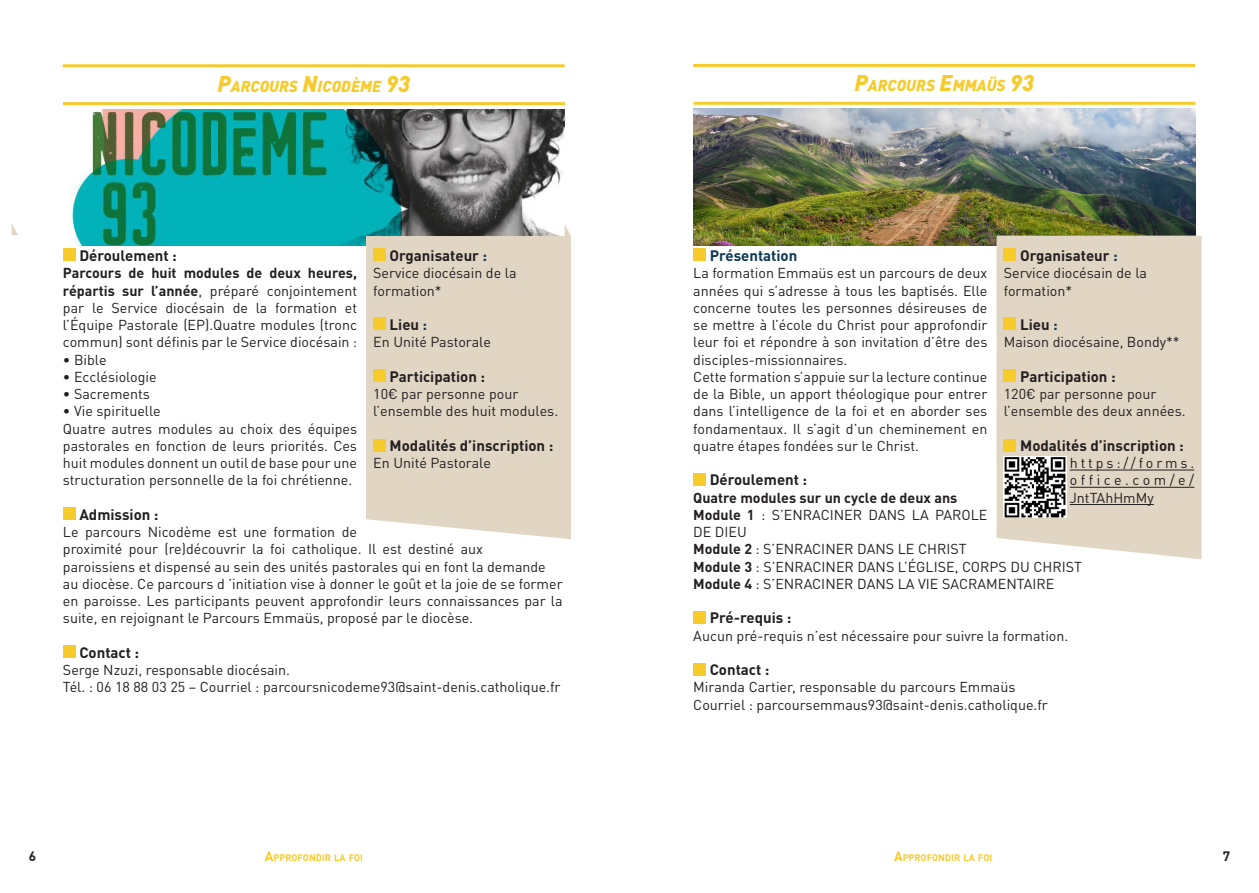
<style>
.page{position:relative;width:1259px;height:893px;background:#fff}
.page>*{position:absolute;margin:0;border:0;box-sizing:border-box;transform-origin:0 0}
.t1{font:italic 900 15.75px "DIN Pro";color:#f6cb2b}
.Intertitre{font:700 15px "DIN Pro";color:#231f20}
.Intertitre-2{font:700 15px "DIN Pro";color:#0d3755}
.t2{font:14.25px/17.2px "DIN Pro";color:#231f20;text-align:justify}
.t3{font:700 14.25px "DIN Pro";color:#231f20}
.t4{font:700 13.5px "DIN Pro";color:#231f20}
.t5{font:700 9.45px "DIN Pro";color:#f6cb2b}
.s1{font-size:22.5px}
.s2{font-weight:700}
.s3{color:#0d3755}
.s4{font-size:13.5px}
</style>
<div class="page">
<div style="left:63px;top:249px;width:12px;height:12px;background:#f6cb2b"></div>
<div style="left:63px;top:508px;width:12px;height:12px;background:#f6cb2b"></div>
<div style="left:63px;top:646px;width:12px;height:12px;background:#f6cb2b"></div>
<hr style="left:693px;top:64px;width:502px;height:3px;background:#f6cb2b">
<hr style="left:693px;top:102px;width:502px;height:3px;background:#f6cb2b">
<img style="left:693px;top:109px;width:502px;height:136px">
<div style="left:693px;top:249px;width:12px;height:12px;background:#f6cb2b"></div>
<div style="left:693px;top:473px;width:12px;height:12px;background:#f6cb2b"></div>
<div style="left:693px;top:611px;width:12px;height:12px;background:#f6cb2b"></div>
<div style="left:693px;top:663px;width:12px;height:12px;background:#f6cb2b"></div>
<div style="left:996px;top:236px;width:205px;height:323px;background:#e1d6c4"></div>
<hr style="left:1069px;top:470px;width:125px;height:1px;background:#231f20">
<hr style="left:1069px;top:487px;width:125px;height:1px;background:#231f20">
<hr style="left:1069px;top:504px;width:84px;height:1px;background:#231f20">
<div style="left:1003px;top:249px;width:13px;height:12px;background:#f6cb2b"></div>
<div style="left:1003px;top:318px;width:13px;height:12px;background:#f6cb2b"></div>
<div style="left:1003px;top:370px;width:13px;height:12px;background:#f6cb2b"></div>
<div style="left:1003px;top:439px;width:13px;height:12px;background:#f6cb2b"></div>
<svg style="left:12px;top:224px;width:6px;height:11px"></svg>
<img style="left:1003px;top:456px;width:63px;height:62px">
<hr style="left:63px;top:64px;width:501px;height:3px;background:#f6cb2b">
<hr style="left:63px;top:102px;width:502px;height:3px;background:#f6cb2b">
<img style="left:70px;top:109px;width:494px;height:136px">
<div style="left:366px;top:236px;width:205px;height:303px;background:#e1d6c4"></div>
<div style="left:373px;top:249px;width:12px;height:12px;background:#f6cb2b"></div>
<div style="left:373px;top:318px;width:12px;height:12px;background:#f6cb2b"></div>
<div style="left:373px;top:370px;width:12px;height:12px;background:#f6cb2b"></div>
<div style="left:373px;top:439px;width:12px;height:12px;background:#f6cb2b"></div>
<svg style="left:564px;top:224px;width:7px;height:12px"></svg>
<p class="t1" style="left:217px;top:73px;width:194px"><span class="s1">P</span>ARCOURS <span class="s1">N</span>ICODÈME <span class="s1">93</span></p>
<p class="Intertitre" style="left:79px;top:243px;width:99px">Déroulement :</p>
<p class="t2" style="left:63px;top:263px;width:296px"><span class="s2">Parcours de huit modules de deux heures, répartis sur l’année</span>, préparé conjointement par le Service diocésain de la formation et l’Équipe Pastorale (EP).Quatre modules (tronc commun) sont définis par le Service diocésain :</p>
<p class="t2" style="left:63px;top:349px;width:45px">• Bible</p>
<p class="t2" style="left:63px;top:367px;width:95px">• Ecclésiologie</p>
<p class="t2" style="left:63px;top:384px;width:88px">• Sacrements</p>
<p class="t2" style="left:63px;top:401px;width:99px">• Vie spirituelle</p>
<p class="t2" style="left:63px;top:418px;width:296px">Quatre autres modules au choix des équipes pastorales en fonction de leurs priorités. Ces huit modules donnent un outil de base pour une structuration personnelle de la foi chrétienne.</p>
<p class="Intertitre" style="left:79px;top:502px;width:81px">Admission :</p>
<p class="t2" style="left:63px;top:522px;width:484px;text-align:left">Le parcours Nicodème est une formation de<br>proximité pour (re)découvrir la foi catholique. Il est destiné aux paroissiens et dispensé au sein des unités pastorales qui en font la demande</p>
<p class="t2" style="left:63px;top:574px;width:501px">au diocèse. Ce parcours d ’initiation vise à donner le goût et la joie de se former en paroisse. Les participants peuvent approfondir leurs connaissances par la suite, en rejoignant le Parcours Emmaüs, proposé par le diocèse.</p>
<p class="Intertitre" style="left:79px;top:640px;width:61px">Contact :</p>
<p class="t2" style="left:63px;top:660px;width:229px">Serge Nzuzi, responsable diocésain.</p>
<p class="t2" style="left:63px;top:677px;width:499px">Tél. : 06 18 88 03 25 – Courriel : parcoursnicodeme93@saint-denis.catholique.fr</p>
<p class="Intertitre" style="left:389px;top:243px;width:99px">Organisateur <span class="s3">:</span></p>
<p class="t2" style="left:373px;top:263px;width:145px">Service diocésain de la formation*</p>
<p class="Intertitre" style="left:389px;top:312px;width:39px">Lieu <span class="s3">:</span></p>
<p class="t2" style="left:373px;top:332px;width:119px">En Unité Pastorale</p>
<p class="Intertitre" style="left:389px;top:364px;width:97px">Participation :</p>
<p class="t2" style="left:373px;top:384px;width:186px">10€ par personne pour l’ensemble des huit modules.</p>
<p class="Intertitre" style="left:389px;top:433px;width:165px">Modalités d’inscription :</p>
<p class="t2" style="left:373px;top:453px;width:119px">En Unité Pastorale</p>
<p class="t1" style="left:854px;top:72px;width:181px"><span class="s1">P</span>ARCOURS <span class="s1">E</span>MMAÜS <span class="s1">93</span></p>
<p class="Intertitre-2" style="left:709px;top:243px;width:89px">Présentation</p>
<p class="t2" style="left:693px;top:263px;width:296px">La formation Emmaüs est un parcours de deux années qui s’adresse à tous les baptisés. Elle concerne toutes les personnes désireuses de se mettre à l’école du Christ pour approfondir leur foi et répondre à son invitation d’être des disciples-missionnaires.</p>
<p class="t2" style="left:693px;top:367px;width:296px">Cette formation s’appuie sur la lecture continue de la Bible, un apport théologique pour entrer dans l’intelligence de la foi et en aborder ses fondamentaux. Il s’agit d’un cheminement en quatre étapes fondées sur le Christ.</p>
<p class="Intertitre" style="left:709px;top:467px;width:99px">Déroulement :</p>
<p class="t3" style="left:693px;top:485px;width:265px">Quatre modules sur un cycle de deux ans</p>
<p class="t2" style="left:693px;top:505px;width:296px"><span class="s2">Module 1</span> : S’ENRACINER DANS LA PAROLE<br>DE DIEU</p>
<p class="t2" style="left:693px;top:539px;width:275px"><span class="s2">Module 2</span> : S’ENRACINER DANS LE CHRIST</p>
<p class="t2" style="left:693px;top:556px;width:390px"><span class="s2">Module 3</span> : S’ENRACINER DANS L’ÉGLISE, CORPS DU CHRIST</p>
<p class="t2" style="left:693px;top:574px;width:362px"><span class="s2">Module 4</span> : S’ENRACINER DANS LA VIE SACRAMENTAIRE</p>
<p class="Intertitre" style="left:709px;top:605px;width:83px">Pré-requis :</p>
<p class="t2" style="left:693px;top:625px;width:376px">Aucun pré-requis n’est nécessaire pour suivre la formation.</p>
<p class="Intertitre" style="left:709px;top:657px;width:61px">Contact :</p>
<p class="t2" style="left:693px;top:677px;width:324px">Miranda Cartier, responsable du parcours Emmaüs</p>
<p class="t2" style="left:693px;top:694px;width:356px">Courriel : parcoursemmaus93@saint-denis.catholique.fr</p>
<p class="Intertitre" style="left:1020px;top:243px;width:99px">Organisateur <span class="s3">:</span></p>
<p class="t2" style="left:1003px;top:263px;width:145px">Service diocésain de la formation*</p>
<p class="Intertitre" style="left:1020px;top:312px;width:39px">Lieu <span class="s3">:</span></p>
<p class="t2" style="left:1003px;top:332px;width:177px">Maison diocésaine, Bondy**</p>
<p class="Intertitre" style="left:1020px;top:364px;width:97px">Participation :</p>
<p class="t2" style="left:1003px;top:384px;width:183px">120€ par personne pour l’ensemble des deux années.</p>
<p class="Intertitre" style="left:1020px;top:433px;width:165px">Modalités d’inscription :</p>
<p class="t2" style="left:1069px;top:453px;width:126px">https://forms. office.com/e/ JntTAhHmMy</p>
<p class="t4" style="left:29px;top:845px;width:9px">6</p>
<p class="t4" style="left:1223px;top:845px;width:9px">7</p>
<p class="t5" style="left:265px;top:850px;width:100px"><span class="s4">A</span>PPROFONDIR LA FOI</p>
<p class="t5" style="left:894px;top:850px;width:100px"><span class="s4">A</span>PPROFONDIR LA FOI</p>
</div>
